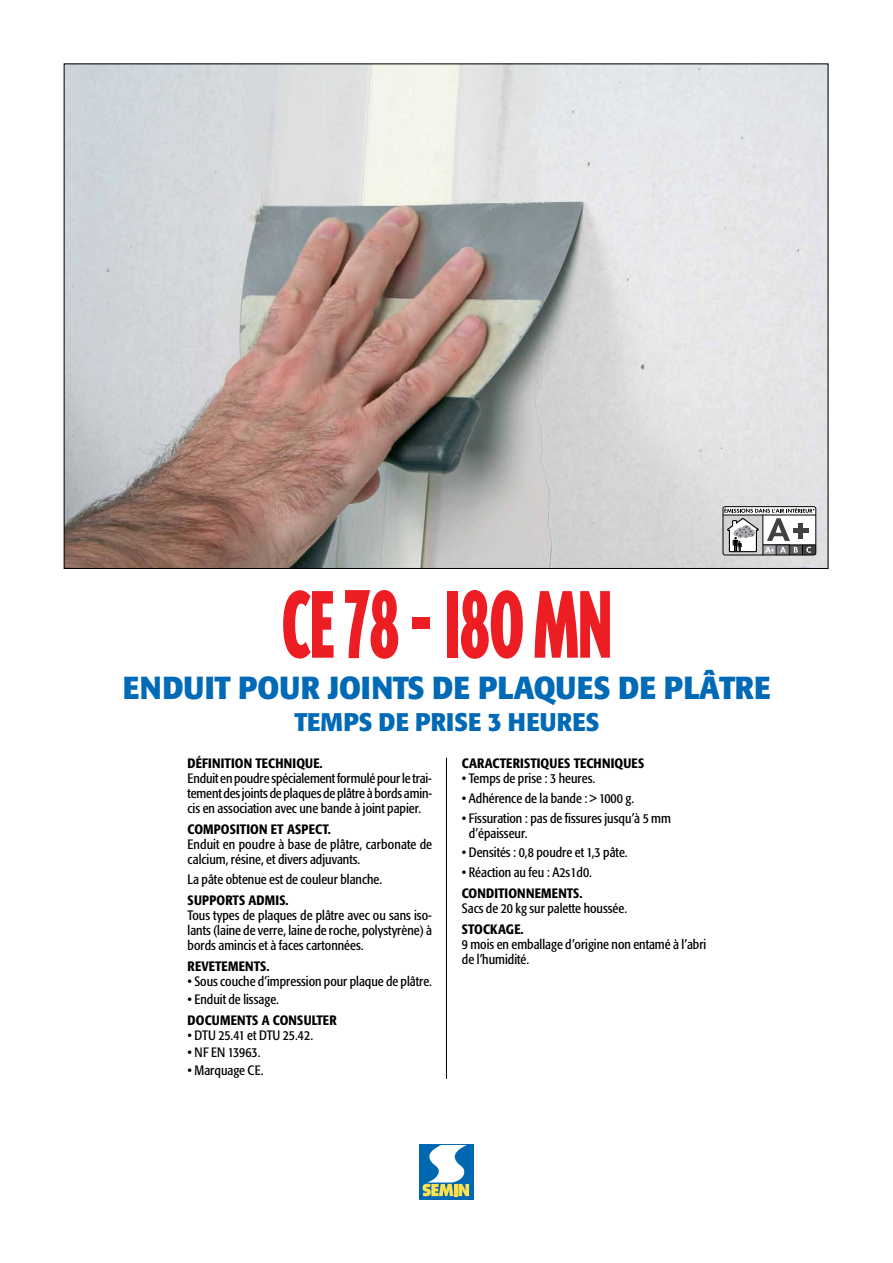
<style>
.page{position:relative;width:893px;height:1263px;background:#fff}
.page>*{position:absolute;margin:0;border:0;box-sizing:border-box;transform-origin:0 0}
.t1{font:900 111px "Triplex Cond";letter-spacing:-.02em;color:#ed1d24;scale:.82 1}
.t2{font:700 31.65px "Formata";color:#006ab6;scale:.95 1}
.t3{font:700 25.2px "Formata";color:#006ab6;scale:.95 1}
.t4{font:condensed 13.5px/15px "Formata";color:#000}
.t5{font:500 condensed 13.5px "Formata";letter-spacing:.01em;color:#000}
</style>
<div class="page">
<img style="left:66px;top:66px;width:760px;height:501px">
<hr style="left:446px;top:758px;width:1px;height:321px;background:#000">
<svg style="left:419px;top:1144px;width:55px;height:56px"></svg>
<div style="left:723px;top:506px;width:93px;height:49px;border:1px solid #000;border-radius:2px"></div>
<svg style="left:721px;top:508px;width:95px;height:47px"></svg>
<hr style="left:793px;top:529px;width:16px;height:4px;background:#414042">
<hr style="left:799px;top:523px;width:4px;height:16px;background:#414042">
<h1 class="t1" style="left:281px;top:571px;width:407px">CE 78 - I8O MN</h1>
<h2 class="t2" style="left:123px;top:668px;width:684px">ENDUIT POUR JOINTS DE PLAQUES DE PLÂTRE</h2>
<h3 class="t3" style="left:294px;top:706px;width:323px">TEMPS DE PRISE 3 HEURES</h3>
<p class="t5" style="left:188px;top:755px;width:137px">DÉFINITION TECHNIQUE.</p>
<p class="t4" style="left:188px;top:771px;width:246px;text-align:justify">Enduit en poudre spécialement formulé pour le trai&shy;tement des joints de plaques de plâtre à bords amin&shy;cis en association avec une bande à joint papier.</p>
<p class="t5" style="left:188px;top:821px;width:145px">COMPOSITION et ASPECT.</p>
<p class="t4" style="left:188px;top:837px;width:246px">Enduit en poudre à base de plâtre, carbonate de calcium, résine, et divers adjuvants.</p>
<p class="t4" style="left:188px;top:872px;width:196px">La pâte obtenue est de couleur blanche.</p>
<p class="t5" style="left:188px;top:892px;width:103px">SUPPORTS ADMIS.</p>
<p class="t4" style="left:188px;top:908px;width:246px;text-align:justify">Tous types de plaques de plâtre avec ou sans iso&shy;lants (laine de verre, laine de roche, polystyrène) à bords amincis et à faces cartonnées.</p>
<p class="t5" style="left:188px;top:958px;width:83px">REVETEMENTS.</p>
<p class="t4" style="left:188px;top:974px;width:246px">• Sous couche d’impression pour plaque de plâtre.</p>
<p class="t4" style="left:188px;top:991px;width:93px">• Enduit de lissage.</p>
<p class="t5" style="left:188px;top:1011px;width:151px">DOCUMENTS A CONSULTER</p>
<p class="t4" style="left:188px;top:1027px;width:127px">• DTU 25.41 et DTU 25.42.</p>
<p class="t4" style="left:188px;top:1045px;width:74px">• NF EN 13963.</p>
<p class="t4" style="left:188px;top:1062px;width:77px">• Marquage CE.</p>
<p class="t5" style="left:462px;top:755px;width:184px">CARACTERISTIQUES TECHNIQUES</p>
<p class="t4" style="left:462px;top:771px;width:135px">• Temps de prise : 3 heures.</p>
<p class="t4" style="left:462px;top:791px;width:174px">• Adhérence de la bande : &gt; 1000 g.</p>
<p class="t4" style="left:469px;top:811px;width:204px;text-indent:-7px">• Fissuration : pas de fissures jusqu’à 5 mm d’épaisseur.</p>
<p class="t4" style="left:462px;top:845px;width:167px">• Densités : 0,8 poudre et 1,3 pâte.</p>
<p class="t4" style="left:462px;top:865px;width:132px">• Réaction au feu : A2s1d0.</p>
<p class="t5" style="left:462px;top:885px;width:122px">CONDITIONNEMENTS.</p>
<p class="t4" style="left:462px;top:901px;width:167px">Sacs de 20 kg sur palette houssée.</p>
<p class="t5" style="left:462px;top:921px;width:63px">STOCKAGE.</p>
<p class="t4" style="left:462px;top:937px;width:246px">9 mois en emballage d’origine non entamé à l’abri de l’humidité.</p>
</div>
